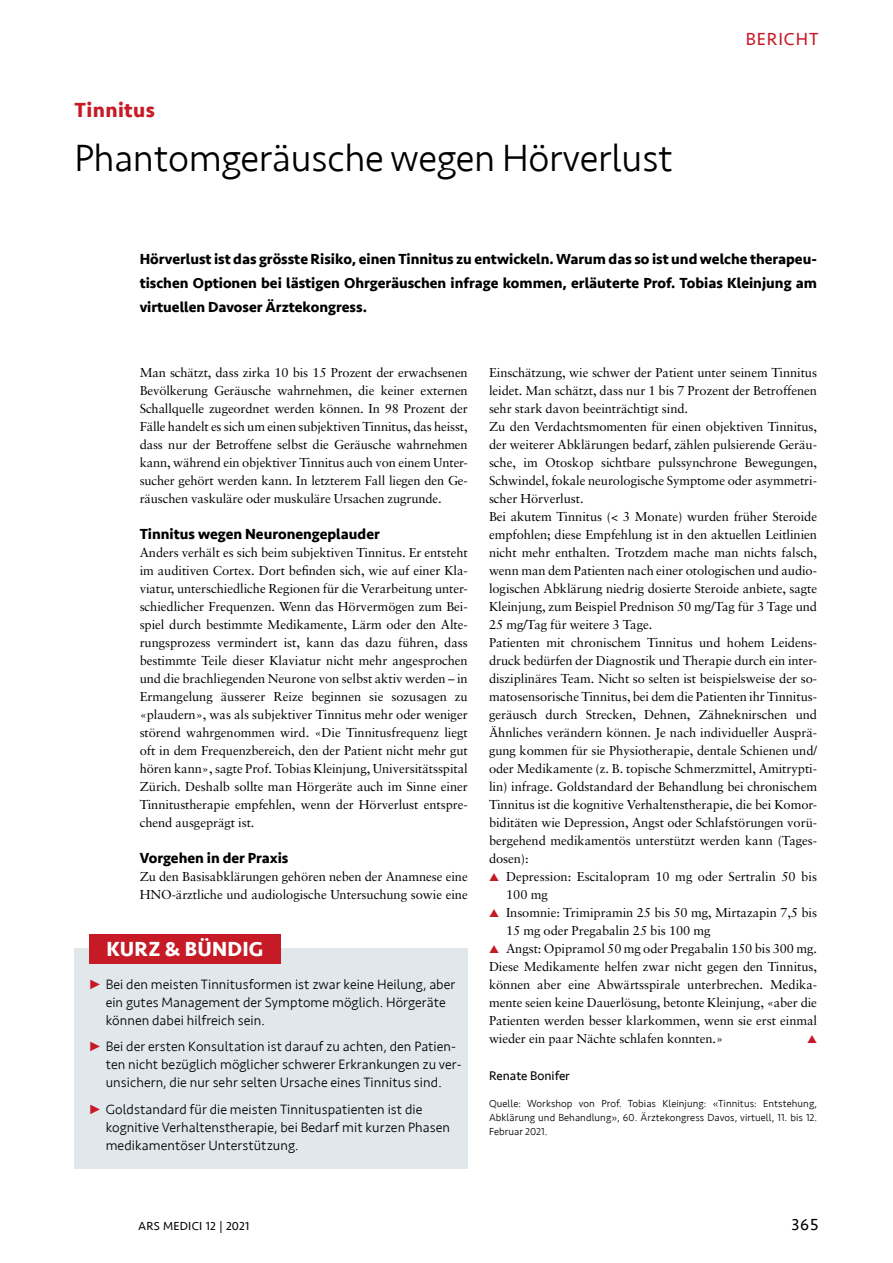
<style>
.page{position:relative;width:893px;height:1263px;background:#fff}
.page>*{position:absolute;margin:0;border:0;box-sizing:border-box;transform-origin:0 0}
.t1{font:300 39px "Seravek";letter-spacing:-.01em;color:#000}
.t2{font:700 21px "Seravek";letter-spacing:.01em;color:#fff}
.t3{font:700 21px "Seravek";letter-spacing:.02em;color:#c61a27}
.t4{font:18px "Seravek";letter-spacing:.05em;color:#c61a27}
.t5{font:16.5px "Seravek";color:#000}
.t6{font:700 15px/24px "Seravek";color:#000;text-align:justify}
.t7{font:300 13.95px/18px "Seravek";letter-spacing:.005em;color:#000}
.t8{font:12.9px/18px "Sabon";letter-spacing:-.005em;color:#000}
.t9{font:12.9px "Seravek";color:#000}
.t10{font:12px "Seravek";letter-spacing:.02em;color:#000}
.t11{font:300 10.5px/13.8px "Seravek";letter-spacing:.005em;color:#000;text-align:justify}
.s1{color:#c61a27}
</style>
<div class="page">
<div style="left:74px;top:948px;width:394px;height:220px;background:#e1e8ec"></div>
<div style="left:89px;top:934px;width:192px;height:29px;background:#c61a27"></div>
<h2 class="t3" style="left:74px;top:93px;width:82px">Tinnitus</h2>
<h1 class="t1" style="left:74px;top:135px;width:600px">Phantomgeräusche wegen Hörverlust</h1>
<h3 class="t4" style="left:746px;top:25px;width:74px">BERICHT</h3>
<p class="t6" style="left:140px;top:247px;width:679px">Hörverlust ist das grösste Risiko, einen Tinnitus zu entwickeln. Warum das so ist und welche therapeu&shy;tischen Optionen bei lästigen Ohrgeräuschen infrage kommen, erläuterte Prof. Tobias Kleinjung am virtuellen Davoser Ärztekongress.</p>
<p class="t8" style="left:140px;top:364px;width:330px;text-align:justify">Man schätzt, dass zirka 10 bis 15 Prozent der erwachsenen Bevölkerung Geräusche wahrnehmen, die keiner externen Schallquelle zugeordnet werden können. In 98 Prozent der Fälle handelt es sich um einen subjektiven Tinnitus, das heisst, dass nur der Betroffene selbst die Geräusche wahrnehmen kann, während ein objektiver Tinnitus auch von einem Unter&shy;sucher gehört werden kann. In letzterem Fall liegen den Ge&shy;räuschen vaskuläre oder muskuläre Ursachen zugrunde.</p>
<p class="t6" style="left:140px;top:522px;width:242px">Tinnitus wegen Neuronengeplauder</p>
<p class="t8" style="left:140px;top:544px;width:330px;text-align:justify">Anders verhält es sich beim subjektiven Tinnitus. Er entsteht im auditiven Cortex. Dort befinden sich, wie auf einer Kla&shy;viatur, unterschiedliche Regionen für die Verarbeitung unter&shy;schiedlicher Frequenzen. Wenn das Hörvermögen zum Bei&shy;spiel durch bestimmte Medikamente, Lärm oder den Alte&shy;rungsprozess vermindert ist, kann das dazu führen, dass bestimmte Teile dieser Klaviatur nicht mehr angesprochen und die brachliegenden Neurone von selbst aktiv werden – in Ermangelung äusserer Reize beginnen sie sozusagen zu «plaudern», was als subjektiver Tinnitus mehr oder weniger störend wahrgenommen wird. «Die Tinnitusfrequenz liegt oft in dem Frequenzbereich, den der Patient nicht mehr gut hören kann», sagte Prof. Tobias Kleinjung, Universitätsspital Zürich. Deshalb sollte man Hörgeräte auch im Sinne einer Tinnitustherapie empfehlen, wenn der Hörverlust entspre&shy;chend ausgeprägt ist.</p>
<p class="t6" style="left:140px;top:846px;width:150px">Vorgehen in der Praxis</p>
<p class="t8" style="left:140px;top:868px;width:330px">Zu den Basisabklärungen gehören neben der Anamnese eine<br>HNO-ärztliche und audiologische Untersuchung sowie eine</p>
<h2 class="t2" style="left:106px;top:932px;width:159px">KURZ &amp; BÜNDIG</h2>
<p class="t7" style="left:106px;top:975px;width:351px">Bei den meisten Tinnitusformen ist zwar keine Heilung, aber ein gutes Management der Symptome möglich. Hörgeräte können dabei hilfreich sein.</p>
<p class="t7" style="left:106px;top:1038px;width:357px">Bei der ersten Konsultation ist darauf zu achten, den Patien&shy;ten nicht bezüglich möglicher schwerer Erkrankungen zu ver&shy;unsichern, die nur sehr selten Ursache eines Tinnitus sind.</p>
<p class="t7" style="left:106px;top:1100px;width:346px">Goldstandard für die meisten Tinnituspatienten ist die kognitive Verhaltenstherapie, bei Bedarf mit kurzen Phasen medikamentöser Unterstützung.</p>
<p class="t8" style="left:489px;top:364px;width:330px">Einschätzung, wie schwer der Patient unter seinem Tinnitus leidet. Man schätzt, dass nur 1 bis 7 Prozent der Betroffenen sehr stark davon beeinträchtigt sind.<br>Zu den Verdachtsmomenten für einen objektiven Tinnitus, der weiterer Abklärungen bedarf, zählen pulsierende Geräu&shy;sche, im Otoskop sichtbare pulssynchrone Bewegungen, Schwindel, fokale neurologische Symptome oder asymmetri&shy;scher Hörverlust.<br>Bei akutem Tinnitus (&lt; 3 Monate) wurden früher Steroide empfohlen; diese Empfehlung ist in den aktuellen Leitlinien nicht mehr enthalten. Trotzdem mache man nichts falsch, wenn man dem Patienten nach einer otologischen und audio&shy;logischen Abklärung niedrig dosierte Steroide anbiete, sagte Kleinjung, zum Beispiel Prednison 50 mg/Tag für 3 Tage und 25 mg/Tag für weitere 3 Tage.<br>Patienten mit chronischem Tinnitus und hohem Leidens&shy;druck bedürfen der Diagnostik und Therapie durch ein inter&shy;disziplinäres Team. Nicht so selten ist beispielsweise der so&shy;matosensorische Tinnitus, bei dem die Patienten ihr Tinnitus&shy;geräusch durch Strecken, Dehnen, Zähneknirschen und Ähnliches verändern können. Je nach individueller Ausprä&shy;gung kommen für sie Physiotherapie, dentale Schienen und/ oder Medikamente (z. B. topische Schmerzmittel, Amitrypti&shy;lin) infrage. Goldstandard der Behandlung bei chronischem Tinnitus ist die kognitive Verhaltenstherapie, die bei Komor&shy;biditäten wie Depression, Angst oder Schlafstörungen vorü&shy;bergehend medikamentös unterstützt werden kann (Tages&shy;dosen):</p>
<p class="t8" style="left:506px;top:868px;width:313px;text-indent:-17px"><span class="s1">▲</span> Depression: Escitalopram 10 mg oder Sertralin 50 bis<br>100 mg</p>
<p class="t8" style="left:506px;top:904px;width:312px;text-indent:-17px"><span class="s1">▲</span> Insomnie: Trimipramin 25 bis 50 mg, Mirtazapin 7,5 bis<br>15 mg oder Pregabalin 25 bis 100 mg</p>
<p class="t8" style="left:489px;top:940px;width:330px;text-align:justify"><span class="s1">▲</span> Angst: Opipramol 50 mg oder Pregabalin 150 bis 300 mg.<br>Diese Medikamente helfen zwar nicht gegen den Tinnitus, können aber eine Abwärtsspirale unterbrechen. Medika&shy;mente seien keine Dauerlösung, betonte Kleinjung, «aber die Patienten werden besser klarkommen, wenn sie erst einmal wieder ein paar Nächte schlafen konnten.»</p>
<p class="t9" style="left:489px;top:1065px;width:82px">Renate Bonifer</p>
<p class="t11" style="left:489px;top:1097px;width:330px">Quelle: Workshop von Prof. Tobias Kleinjung: «Tinnitus: Entstehung, Abklärung und Behandlung», 60. Ärztekongress Davos, virtuell, 11. bis 12.<br>Februar 2021.</p>
<p class="t10" style="left:138px;top:1217px;width:113px">ARS MEDICI 12 | 2021</p>
<p class="t5" style="left:791px;top:1212px;width:29px">365</p>
</div>
